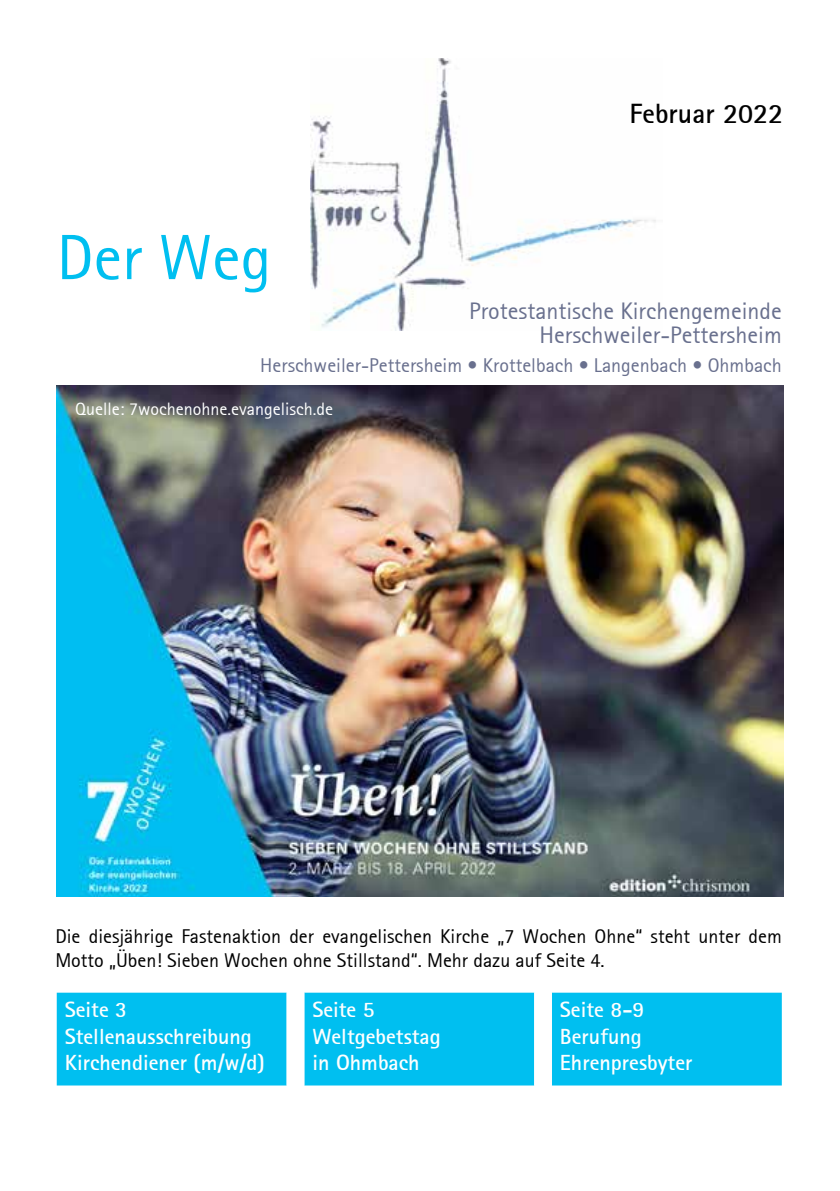
<style>
.page{position:relative;width:840px;height:1191px;background:#fff}
.page>*{position:absolute;margin:0;border:0;box-sizing:border-box;transform-origin:0 0}
.t1{font:64px "Rotis Sans Serif";color:#00bff0}
.t2{font:700 28px "Rotis Sans Serif";color:#000}
.t3{font:24px/24px "Rotis Sans Serif";color:#69708e;text-align:right}
.t4{font:700 22px/26.4px "Rotis Sans Serif";color:#fff}
.t5{font:20px/24px "Rotis Sans Serif";color:#000}
.t6{font:20px "Rotis Sans Serif";color:#69708e}
.t7{font:18px "Rotis Sans Serif";color:#fff}
</style>
<div class="page">
<img style="left:57px;top:386px;width:725px;height:510px">
<img style="left:310px;top:58px;width:346px;height:272px">
<div style="left:57px;top:992px;width:724px;height:93px;background:#00bff0"></div>
<svg style="left:286px;top:992px;width:265px;height:93px;background:#23c7f2"></svg>
<h1 class="t1" style="left:57px;top:220px;width:216px">Der Weg</h1>
<h2 class="t2" style="left:629px;top:96px;width:155px">Februar 2022</h2>
<p class="t3" style="left:469px;top:299px;width:314px">Protestantische Kirchengemeinde<br>Herschweiler-Pettersheim</p>
<p class="t6" style="left:260px;top:353px;width:522px">Herschweiler-Pettersheim • Krottelbach • Langenbach • Ohmbach</p>
<p class="t7" style="left:75px;top:398px;width:259px">Quelle: 7wochenohne.evangelisch.de</p>
<p class="t5" style="left:55px;top:924px;width:727px">Die diesjährige Fastenaktion der evangelischen Kirche „7 Wochen Ohne“ steht unter dem<br>Motto „Üben! Sieben Wochen ohne Stillstand“. Mehr dazu auf Seite 4.</p>
<p class="t4" style="left:65px;top:996px;width:202px">Seite 3<br>Stellenausschreibung<br>Kirchendiener (m/w/d)</p>
<p class="t4" style="left:312px;top:996px;width:130px">Seite 5<br>Weltgebetstag in Ohmbach</p>
<p class="t4" style="left:559px;top:996px;width:134px">Seite 8-9<br>Berufung<br>Ehrenpresbyter</p>
</div>
